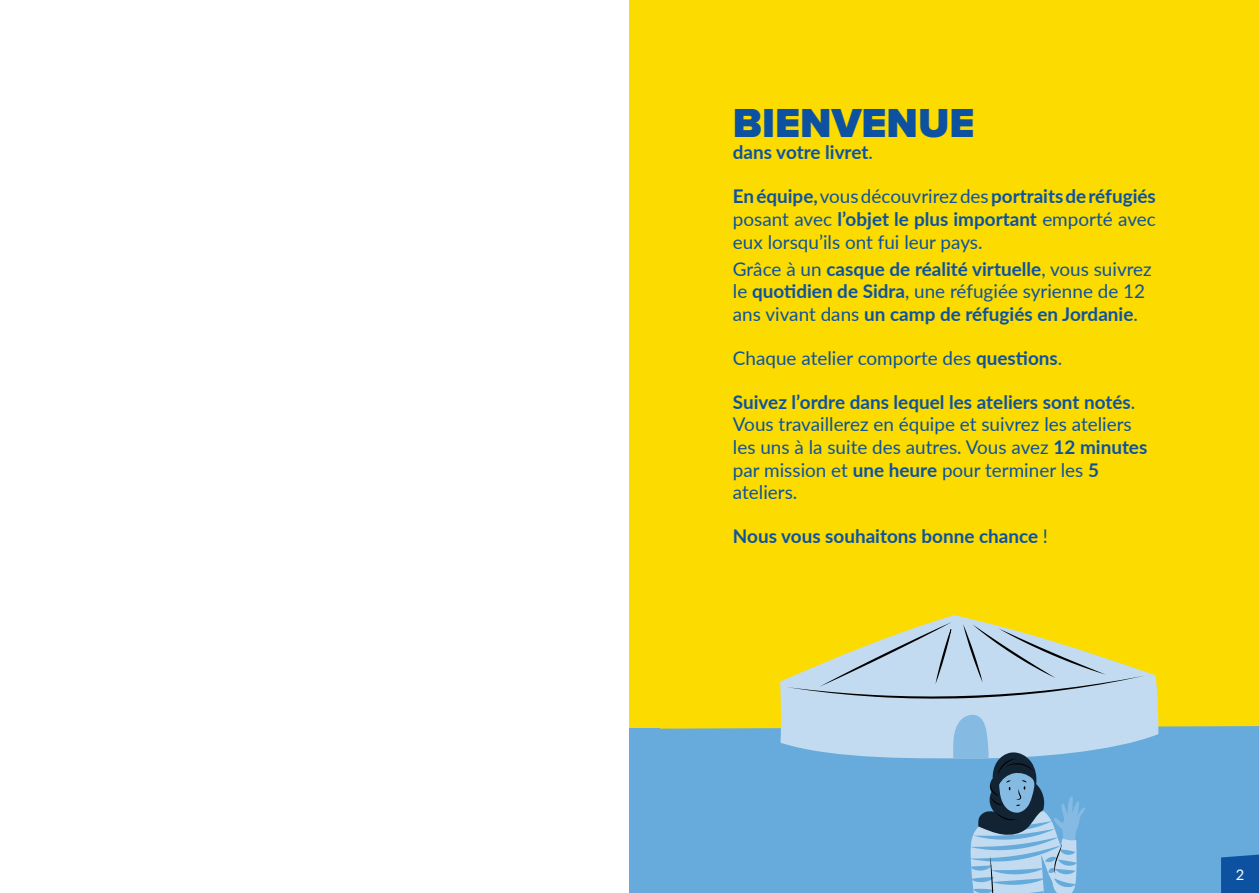
<style>
.page{position:relative;width:1259px;height:893px;background:#fff}
.page>*{position:absolute;margin:0;border:0;box-sizing:border-box;transform-origin:0 0}
.t1{font:900 42px "Proxima Nova";color:#0d52a1}
.t2{font:18.9px/22.6px "Lato";color:#0d52a1;text-align:justify}
.t3{font:700 18.9px/22.6px "Lato";color:#0d52a1}
.t4{font:14.7px "Lato";color:#fff}
.s1{font-weight:400}
.s2{font-weight:700}
</style>
<div class="page">
<div style="left:630px;top:0;width:629px;height:893px;background:#fcdb00"></div>
<div style="left:659px;top:726px;width:600px;height:167px;background:#66abdb"></div>
<svg style="left:780px;top:615px;width:378px;height:145px;fill:#c2dbf0"></svg>
<svg style="left:786px;top:622px;width:358px;height:77px"></svg>
<svg style="left:953px;top:713px;width:132px;height:180px;background:#82afd0"></svg>
<svg style="left:1221px;top:854px;width:38px;height:39px"></svg>
<div style="left:629px;top:728px;width:30px;height:165px;background:#66abdb"></div>
<h1 class="t1" style="left:733px;top:91px;width:243px">BIENVENUE</h1>
<p class="t3" style="left:733px;top:140px;width:141px">dans votre livret<span class="s1">.</span></p>
<p class="t2" style="left:733px;top:184px;width:424px"><span class="s2">En équipe,</span> vous découvrirez des <span class="s2">portraits de réfugiés </span>posant avec <span class="s2">l’objet le plus important</span> emporté avec eux lorsqu’ils ont fui leur pays.</p>
<p class="t3" style="left:733px;top:256px;width:420px"><span class="s1">Grâce à un</span> casque de réalité virtuelle<span class="s1">, vous suivrez le</span> quotidien de Sidra<span class="s1">, une réfugiée syrienne de 12 ans vivant dans</span> un camp de réfugiés en Jordanie<span class="s1">.</span></p>
<p class="t2" style="left:733px;top:346px;width:331px">Chaque atelier comporte des <span class="s2">questions</span>.</p>
<p class="t2" style="left:733px;top:390px;width:416px;text-align:left"><span class="s2">Suivez l’ordre dans lequel les ateliers sont notés</span>.<br>Vous travaillerez en équipe et suivrez les ateliers les uns à la suite des autres. Vous avez <span class="s2">12 minutes </span>par mission et <span class="s2">une heure</span> pour terminer les <span class="s2">5 </span>ateliers.</p>
<p class="t3" style="left:733px;top:524px;width:317px">Nous vous souhaitons bonne chance <span class="s1">!</span></p>
<p class="t4" style="left:1235px;top:864px;width:10px">2</p>
</div>
